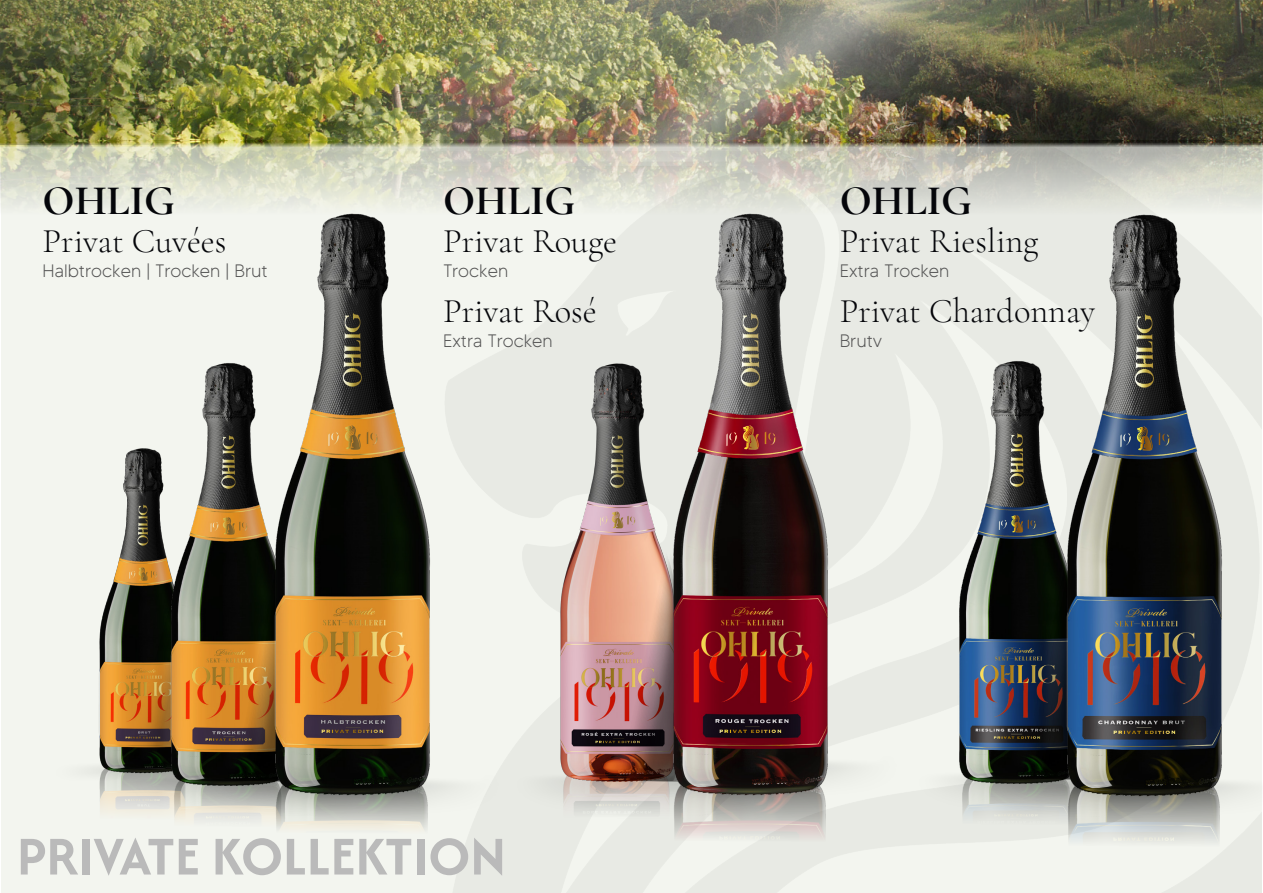
<style>
.page{position:relative;width:1263px;height:893px;background:#fff}
.page>*{position:absolute;margin:0;border:0;box-sizing:border-box;transform-origin:0 0}
.t1{font:57px "Afacad Flux";color:#bababa}
.t2{font:700 42px "Cormorant Garamond";color:#05060a}
.t3{font:300 34.5px "Cormorant Garamond";color:#05060a}
.t4{font:300 18px "MADETOMMY";color:#545454}
</style>
<div class="page">
<div style="left:1px;top:2px;width:421px;height:891px;background:#f3f5ef"></div>
<img style="left:0;top:148px;width:1263px;height:78px">
<img style="left:0;top:144px;width:117px;height:4px">
<img style="left:952px;top:787px;width:32px;height:41px">
<img style="left:952px;top:334px;width:87px;height:453px">
<img style="left:859px;top:544px;width:180px;height:235px">
<img style="left:550px;top:789px;width:40px;height:33px">
<img style="left:550px;top:336px;width:95px;height:453px">
<div style="left:442px;top:545px;width:203px;height:185px;background:#f3f5ef"></div>
<img style="left:456px;top:546px;width:189px;height:235px">
<img style="left:122px;top:448px;width:42px;height:97px">
<img style="left:100px;top:781px;width:64px;height:32px">
<img style="left:164px;top:789px;width:28px;height:31px">
<img style="left:164px;top:363px;width:83px;height:426px">
<img style="left:90px;top:546px;width:157px;height:235px">
<img style="left:192px;top:730px;width:308px;height:163px">
<img style="left:225px;top:744px;width:224px;height:104px">
<img style="left:247px;top:192px;width:188px;height:650px">
<img style="left:984px;top:731px;width:278px;height:162px">
<img style="left:1017px;top:745px;width:223px;height:118px">
<img style="left:1039px;top:193px;width:187px;height:650px">
<img style="left:590px;top:712px;width:308px;height:181px">
<img style="left:623px;top:744px;width:224px;height:114px">
<img style="left:645px;top:192px;width:188px;height:650px">
<img style="left:0;top:0;width:117px;height:144px">
<img style="left:123px;top:151px;width:1140px;height:15px">
<img style="left:139px;top:0;width:1124px;height:162px">
<p class="t2" style="left:43px;top:175px;width:134px">OHLIG</p>
<p class="t3" style="left:43px;top:220px;width:185px">Privat Cuvées</p>
<p class="t4" style="left:43px;top:260px;width:227px">Halbtrocken | Trocken | Brut</p>
<p class="t2" style="left:443px;top:175px;width:134px">OHLIG</p>
<p class="t3" style="left:443px;top:220px;width:175px">Privat Rouge</p>
<p class="t4" style="left:443px;top:260px;width:67px">Trocken</p>
<p class="t3" style="left:443px;top:290px;width:155px">Privat Rosé</p>
<p class="t4" style="left:443px;top:330px;width:111px">Extra Trocken</p>
<p class="t1" style="left:17px;top:820px;width:490px">PRIVATE KOLLEKTION</p>
<p class="t2" style="left:840px;top:175px;width:134px">OHLIG</p>
<p class="t3" style="left:840px;top:220px;width:200px">Privat Riesling</p>
<p class="t4" style="left:840px;top:260px;width:111px">Extra Trocken</p>
<p class="t3" style="left:840px;top:290px;width:257px">Privat Chardonnay</p>
<p class="t4" style="left:840px;top:330px;width:44px">Brutv</p>
</div>
